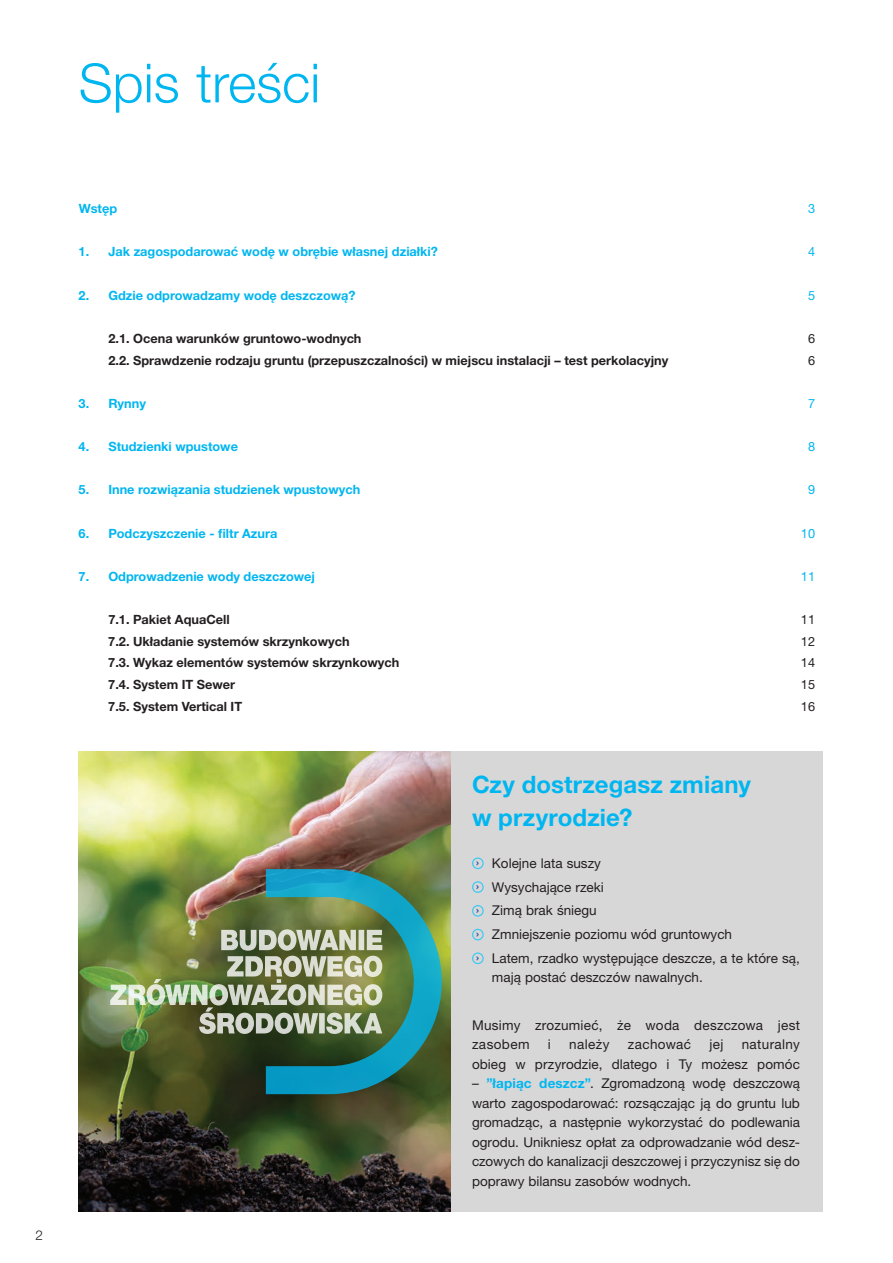
<style>
.page{position:relative;width:893px;height:1263px;background:#fff}
.page>*{position:absolute;margin:0;border:0;box-sizing:border-box;transform-origin:0 0}
.t1{font:300 54px "Helvetica Neue LT Pro";color:#00b6f0}
.t2{font:700 24px/33px "Helvetica Neue LT Pro";letter-spacing:.005em;color:#00b6f0}
.t3{font:13.5px/19.5px "Helvetica Neue LT Pro";color:#231f20}
.t4{font:13.5px/19.5px "Helvetica Neue LT Pro";letter-spacing:.02em;color:#231f20}
.t5{font:13.5px "Helvetica Neue LT Pro";letter-spacing:.025em;color:#231f20}
.t6{font:300 13.5px "Helvetica Neue LT Pro";color:#231f20}
.t7{font:700 12.75px "Helvetica Neue LT Pro";color:#231f20}
.t8{font:700 12.75px "Helvetica Neue LT Pro";color:#00b6f0}
.t9{font:12.75px "Helvetica Neue LT Pro";color:#231f20}
.t10{font:12.75px "Helvetica Neue LT Pro";color:#00b6f0}
.s1{font-weight:700;color:#00b6f0}
</style>
<div class="page">
<div style="left:434px;top:751px;width:389px;height:461px;background:#d8d7d7"></div>
<div style="left:472px;top:857px;width:12px;height:12px;border:1px solid #42c8f4;border-radius:50%"></div>
<svg style="left:476px;top:861px;width:3px;height:5px"></svg>
<div style="left:472px;top:881px;width:12px;height:12px;border:1px solid #42c8f4;border-radius:50%"></div>
<div style="left:472px;top:905px;width:12px;height:12px;border:1px solid #42c8f4;border-radius:50%"></div>
<svg style="left:475px;top:907px;width:4px;height:6px"></svg>
<div style="left:472px;top:929px;width:12px;height:11px;border:1px solid #42c8f4;border-radius:50%"></div>
<svg style="left:475px;top:931px;width:4px;height:7px"></svg>
<div style="left:472px;top:952px;width:12px;height:12px;border:1px solid #42c8f4;border-radius:50%"></div>
<svg style="left:476px;top:956px;width:3px;height:5px"></svg>
<img style="left:79px;top:751px;width:372px;height:461px">
<img style="left:110px;top:869px;width:332px;height:225px">
<h1 class="t1" style="left:79px;top:50px;width:243px">Spis treści</h1>
<p class="t6" style="left:36px;top:1227px;width:9px">2</p>
<p class="t8" style="left:79px;top:201px;width:40px">Wstęp</p>
<p class="t10" style="left:808px;top:201px;width:9px">3</p>
<p class="t8" style="left:79px;top:244px;width:361px">1. Jak zagospodarować wodę w obrębie własnej działki?</p>
<p class="t10" style="left:808px;top:244px;width:9px">4</p>
<p class="t8" style="left:79px;top:287px;width:278px">2. Gdzie odprowadzamy wodę deszczową?</p>
<p class="t10" style="left:808px;top:287px;width:9px">5</p>
<p class="t7" style="left:108px;top:330px;width:255px">2.1. Ocena warunków gruntowo-wodnych</p>
<p class="t9" style="left:808px;top:331px;width:9px">6</p>
<p class="t7" style="left:108px;top:352px;width:562px">2.2. Sprawdzenie rodzaju gruntu (przepuszczalności) w miejscu instalacji – test perkolacyjny</p>
<p class="t9" style="left:808px;top:352px;width:9px">6</p>
<p class="t8" style="left:79px;top:395px;width:69px">3. Rynny</p>
<p class="t10" style="left:808px;top:395px;width:9px">7</p>
<p class="t8" style="left:79px;top:438px;width:161px">4. Studzienki wpustowe</p>
<p class="t10" style="left:808px;top:439px;width:9px">8</p>
<p class="t8" style="left:79px;top:482px;width:283px">5. Inne rozwiązania studzienek wpustowych</p>
<p class="t10" style="left:808px;top:482px;width:9px">9</p>
<p class="t8" style="left:79px;top:525px;width:200px">6. Podczyszczenie - filtr Azura</p>
<p class="t10" style="left:801px;top:525px;width:16px">10</p>
<p class="t8" style="left:79px;top:568px;width:238px">7. Odprowadzenie wody deszczowej</p>
<p class="t10" style="left:801px;top:568px;width:16px">11</p>
<p class="t7" style="left:108px;top:611px;width:123px">7.1. Pakiet AquaCell</p>
<p class="t9" style="left:801px;top:612px;width:16px">11</p>
<p class="t7" style="left:108px;top:633px;width:243px">7.2. Układanie systemów skrzynkowych</p>
<p class="t9" style="left:801px;top:633px;width:16px">12</p>
<p class="t7" style="left:108px;top:655px;width:293px">7.3. Wykaz elementów systemów skrzynkowych</p>
<p class="t9" style="left:801px;top:655px;width:16px">14</p>
<p class="t7" style="left:108px;top:676px;width:128px">7.4. System IT Sewer</p>
<p class="t9" style="left:801px;top:677px;width:16px">15</p>
<p class="t7" style="left:108px;top:698px;width:135px">7.5. System Vertical IT</p>
<p class="t9" style="left:801px;top:698px;width:16px">16</p>
<h2 class="t2" style="left:472px;top:767px;width:280px">Czy dostrzegasz zmiany w przyrodzie?</h2>
<p class="t3" style="left:492px;top:851px;width:309px;line-height:23.7px">Kolejne lata suszy<br>Wysychające rzeki<br>Zimą brak śniegu<br>Zmniejszenie poziomu wód gruntowych<br>Latem, rzadko występujące deszcze, a te które są,</p>
<p class="t3" style="left:492px;top:967px;width:212px">mają postać deszczów nawalnych.</p>
<p class="t4" style="left:472px;top:1015px;width:329px">Musimy zrozumieć, że woda deszczowa jest zasobem</p>
<p class="t3" style="left:548px;top:1034px;width:4px">i</p>
<p class="t3" style="left:569px;top:1034px;width:42px">należy</p>
<p class="t5" style="left:628px;top:1036px;width:65px">zachować</p>
<p class="t3" style="left:709px;top:1034px;width:15px">jej</p>
<p class="t3" style="left:472px;top:1034px;width:329px;text-align:right">naturalny<br>obieg w przyrodzie, dlatego i Ty możesz pomóc</p>
<p class="t3" style="left:472px;top:1073px;width:329px;text-align:justify">– <span class="s1">”łapiąc deszcz”</span>. Zgromadzoną wodę deszczową warto zagospodarować: rozsączając ją do gruntu lub gromadząc, a następnie wykorzystać do podlewania ogrodu. Unikniesz opłat za odprowadzanie wód desz&shy;czowych do kanalizacji deszczowej i przyczynisz się do poprawy bilansu zasobów wodnych.</p>
</div>
